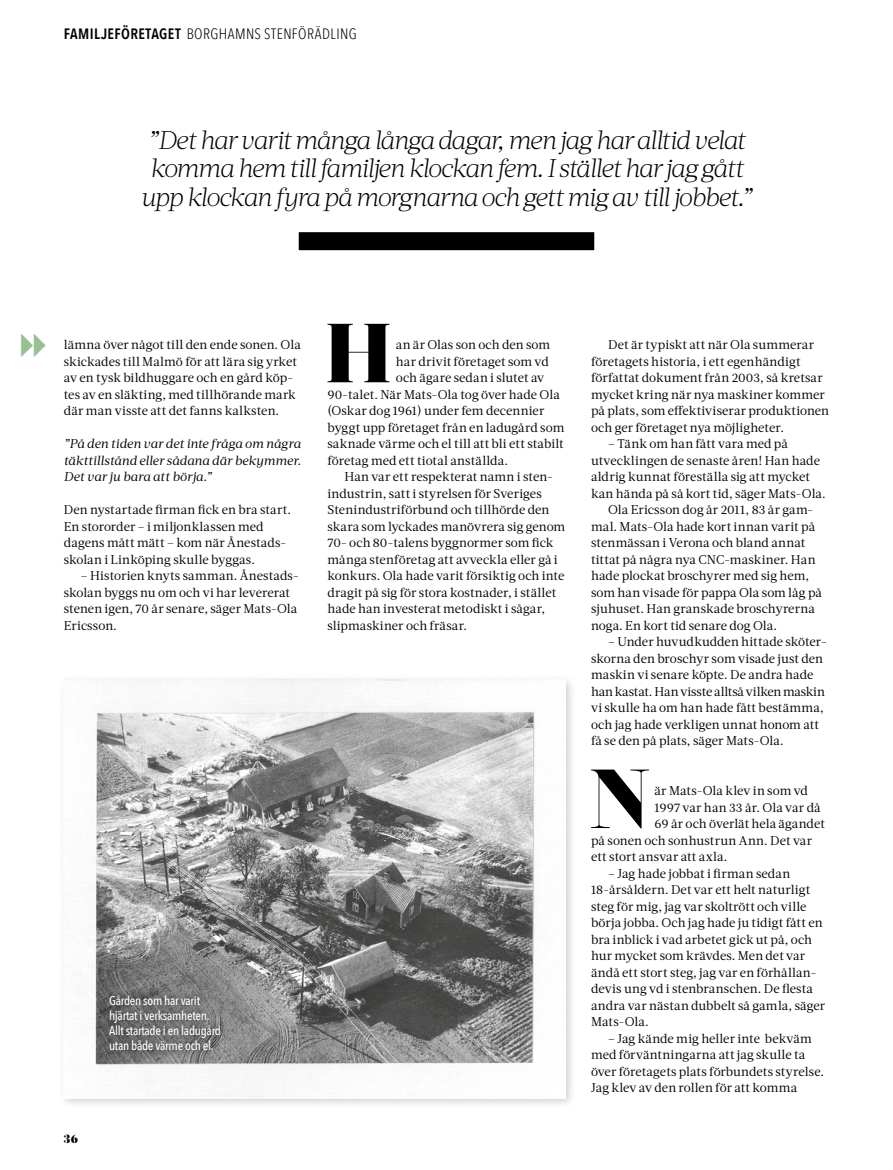
<style>
.page{position:relative;width:893px;height:1170px;background:#fff}
.page>*{position:absolute;margin:0;border:0;box-sizing:border-box;transform-origin:0 0}
.t1{font:900 83.4px "Acta Display";color:#000}
.t2{font:italic 300 25.5px/28.5px "Acta";letter-spacing:-.06em;color:#000;text-align:center}
.t3{font:300 condensed 15px "Avenir Next LT Pro";letter-spacing:.03em;color:#000}
.t4{font:12.75px/16.5px "Acta";letter-spacing:.005em;color:#000}
.t5{font:italic 12.75px/16.5px "Acta";letter-spacing:-.005em;color:#000;text-align:justify}
.t6{font:500 12.75px/15px "Avenir Next Condensed";letter-spacing:-.02em;color:#fff}
.t7{font:900 12.75px "Acta Display";color:#000}
.s1{font-family:"Avenir Next Condensed";font-weight:600;font-stretch:normal}
</style>
<div class="page">
<div style="left:59px;top:674px;width:517px;height:434px;background:#000;opacity:.2"></div>
<img style="left:64px;top:679px;width:502px;height:418px">
<div style="left:299px;top:232px;width:295px;height:18px;background:#000"></div>
<div style="left:101px;top:986px;width:128px;height:72px;background:#000;opacity:.9"></div>
<p class="t3" style="left:64px;top:25px;width:294px"><span class="s1">FAMILJEFÖRETAGET</span> BORGHAMNS STENFÖRÄDLING</p>
<h2 class="t2" style="left:140px;top:126px;width:614px">”Det har varit många långa dagar, men jag har alltid velat komma hem till familjen klockan fem. I stället har jag gått upp klockan fyra på morgnarna och gett mig av till jobbet.”</h2>
<p class="t4" style="left:64px;top:337px;width:239px">lämna över något till den ende sonen. Ola skickades till Malmö för att lära sig yrket av en tysk bildhuggare och en gård köp&shy;tes av en släkting, med tillhörande mark där man visste att det fanns kalksten.</p>
<p class="t5" style="left:64px;top:435px;width:239px">”På den tiden var det inte fråga om några täkttillstånd eller sådana där bekymmer.<br>Det var ju bara att börja.”</p>
<p class="t4" style="left:64px;top:501px;width:229px">Den nystartade firman fick en bra start.<br>En stororder – i miljonklassen med dagens mått mätt – kom när Ånestads&shy;skolan i Linköping skulle byggas.</p>
<p class="t4" style="left:64px;top:567px;width:236px;text-indent:17px">– Historien knyts samman. Ånestads&shy;skolan byggs nu om och vi har levererat stenen igen, 70 år senare, säger Mats-Ola<br>Ericsson.</p>
<p class="t6" style="left:109px;top:992px;width:114px">Gården som har varit hjärtat i verksamheten.<br>Allt startade i en ladugård utan både värme och el.</p>
<p class="t7" style="left:64px;top:1130px;width:16px">36</p>
<h1 class="t1" style="left:326px;top:302px;width:67px">H</h1>
<p class="t4" style="left:396px;top:336px;width:156px">an är Olas son och den som</p>
<p class="t4" style="left:396px;top:353px;width:154px">har drivit företaget som vd</p>
<p class="t4" style="left:396px;top:369px;width:150px">och ägare sedan i slutet av</p>
<p class="t4" style="left:327px;top:386px;width:234px">90-talet. När Mats-Ola tog över hade Ola</p>
<p class="t4" style="left:327px;top:402px;width:218px">(Oskar dog 1961 ) under fem decennier</p>
<p class="t4" style="left:327px;top:419px;width:238px">byggt upp företaget från en ladugård som</p>
<p class="t4" style="left:327px;top:435px;width:238px">saknade värme och el till att bli ett stabilt</p>
<p class="t4" style="left:327px;top:452px;width:182px">företag med ett tiotal anställda.</p>
<p class="t4" style="left:344px;top:468px;width:210px">Han var ett respekterat namn i sten-</p>
<p class="t4" style="left:327px;top:485px;width:216px">industrin, satt i styrelsen för Sveriges</p>
<p class="t4" style="left:327px;top:501px;width:223px">Stenindustriförbund och tillhörde den</p>
<p class="t4" style="left:327px;top:518px;width:239px">skara som lyckades manövrera sig genom</p>
<p class="t4" style="left:327px;top:534px;width:228px">70- och 80-talens byggnormer som fick</p>
<p class="t4" style="left:327px;top:551px;width:232px">många stenföretag att avveckla eller gå i</p>
<p class="t4" style="left:327px;top:567px;width:239px">konkurs. Ola hade varit försiktig och inte</p>
<p class="t4" style="left:327px;top:584px;width:230px">dragit på sig för stora kostnader, i stället</p>
<p class="t4" style="left:327px;top:600px;width:219px">hade han investerat metodiskt i sågar,</p>
<p class="t4" style="left:327px;top:617px;width:141px">slipmaskiner och fräsar.</p>
<p class="t4" style="left:591px;top:336px;width:240px;text-indent:17px">Det är typiskt att när Ola summerar företagets historia, i ett egenhändigt författat dokument från 2003, så kretsar mycket kring när nya maskiner kommer på plats, som effektiviserar produktionen och ger företaget nya möjligheter.</p>
<p class="t4" style="left:608px;top:435px;width:181px">– Tänk om han fått vara med på</p>
<p class="t4" style="left:591px;top:452px;width:230px">utvecklingen de senaste åren! Han hade</p>
<p class="t4" style="left:591px;top:468px;width:221px">aldrig kunnat föreställa sig att mycket</p>
<p class="t4" style="left:591px;top:485px;width:236px">kan hända på så kort tid, säger Mats-Ola.</p>
<p class="t4" style="left:608px;top:501px;width:207px">Ola Ericsson dog år 2011, 83 år gam-</p>
<p class="t4" style="left:591px;top:518px;width:226px">mal. Mats-Ola hade kort innan varit på</p>
<p class="t4" style="left:591px;top:534px;width:216px">stenmässan i Verona och bland annat</p>
<p class="t4" style="left:591px;top:551px;width:226px">tittat på några nya CNC-maskiner. Han</p>
<p class="t4" style="left:591px;top:567px;width:220px">hade plockat broschyrer med sig hem,</p>
<p class="t4" style="left:591px;top:584px;width:233px">som han visade för pappa Ola som låg på</p>
<p class="t4" style="left:591px;top:600px;width:225px">sjuhuset. Han granskade broschyrerna</p>
<p class="t4" style="left:591px;top:617px;width:188px">noga. En kort tid senare dog Ola.</p>
<p class="t4" style="left:591px;top:633px;width:237px;text-indent:17px">– Under huvudkudden hittade sköter&shy;skorna den broschyr som visade just den maskin vi senare köpte. De andra hade han kastat. Han visste alltså vilken maskin vi skulle ha om han hade fått bestämma, och jag hade verkligen unnat honom att få se den på plats, säger Mats-Ola.</p>
<h1 class="t1" style="left:590px;top:748px;width:61px">N</h1>
<p class="t4" style="left:654px;top:782px;width:155px">är Mats-Ola klev in som vd</p>
<p class="t4" style="left:654px;top:798px;width:168px">1997 var han 33 år. Ola var då</p>
<p class="t4" style="left:654px;top:815px;width:172px">69 år och överlät hela ägandet</p>
<p class="t4" style="left:591px;top:831px;width:223px">på sonen och sonhustrun Ann. Det var</p>
<p class="t4" style="left:591px;top:848px;width:138px">ett stort ansvar att axla.</p>
<p class="t4" style="left:591px;top:864px;width:236px;text-indent:17px">– Jag hade jobbat i firman sedan 18-årsåldern. Det var ett helt naturligt steg för mig, jag var skoltrött och ville börja jobba. Och jag hade ju tidigt fått en bra inblick i vad arbetet gick ut på, och hur mycket som krävdes. Men det var ändå ett stort steg, jag var en förhållan&shy;devis ung vd i stenbranschen. De flesta andra var nästan dubbelt så gamla, säger Mats-Ola.</p>
<p class="t4" style="left:591px;top:1029px;width:235px;text-indent:17px">– Jag kände mig heller inte bekväm med förväntningarna att jag skulle ta över företagets plats förbundets styrelse.<br>Jag klev av den rollen för att komma</p>
</div>
